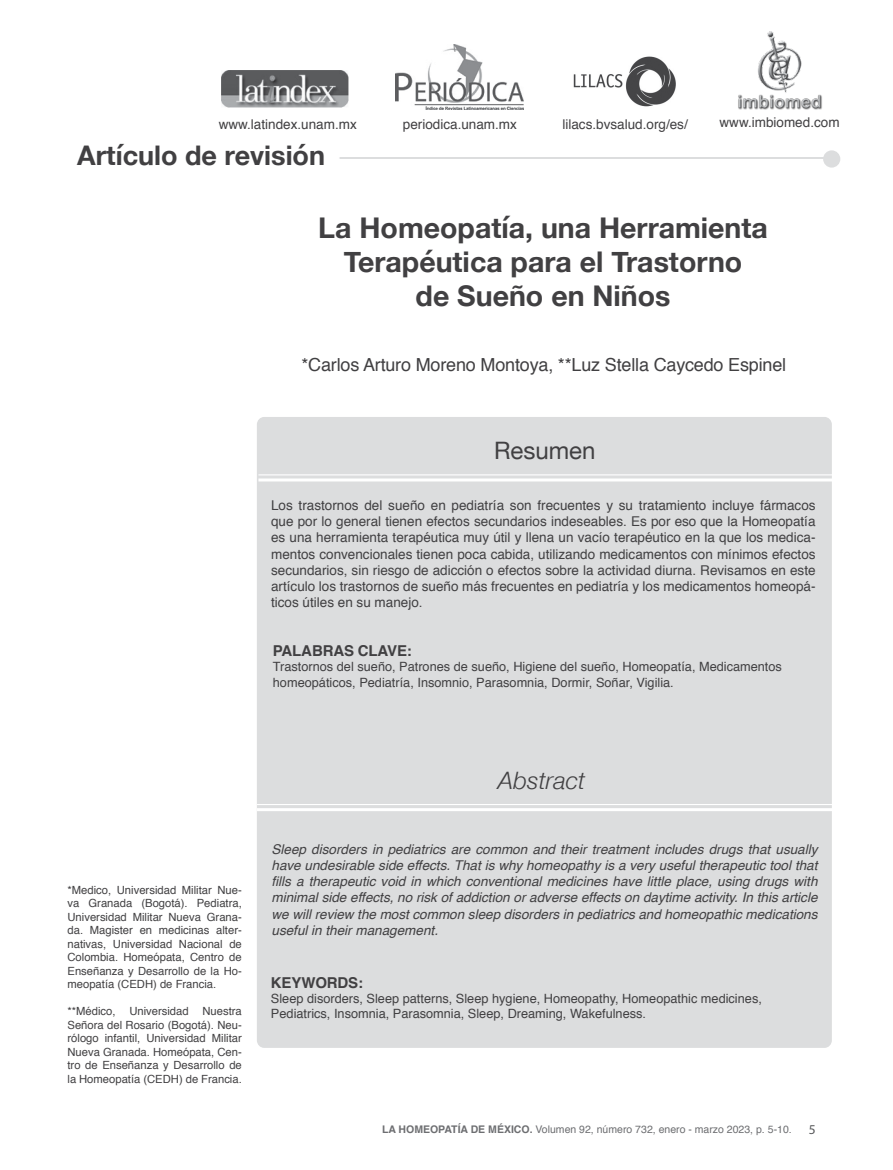
<style>
.page{position:relative;width:893px;height:1170px;background:#fff}
.page>*{position:absolute;margin:0;border:0;box-sizing:border-box;transform-origin:0 0}
.t1{font:700 28.5px/34.2px "Helvetica Neue";color:#414042;text-align:center}
.t2{font:700 27px "Helvetica Neue";color:#414042}
.t3{font:italic 24px "Helvetica Neue";color:#414042}
.t4{font:24px "Helvetica Neue";color:#414042}
.t5{font:18px "Helvetica";letter-spacing:-.01em;color:#414042}
.t6{font:700 15px "Helvetica";letter-spacing:-.01em;color:#414042}
.t7{font:13.5px/16.2px "Helvetica";color:#414042;text-align:justify}
.t8{font:italic 13.5px/16.2px "Helvetica";color:#414042;text-align:justify}
.t9{font:13.5px "Myriad Pro";color:#58595b}
.t10{font:12.75px/15.3px "Helvetica";color:#414042}
.t11{font:11.25px/13.5px "Helvetica";color:#414042;text-align:justify}
.t12{font:10.5px "Helvetica";color:#6d6e71}
.s1{font-weight:700}
</style>
<div class="page">
<div style="left:257px;top:417px;width:575px;height:630px;background:#dcddde;border-radius:7px"></div>
<hr style="left:258px;top:478px;width:576px;height:3px;background:#fff">
<hr style="left:258px;top:474px;width:576px;height:1px;background:#fff">
<hr style="left:329px;top:158px;width:497px;height:1px;background:#dcddde">
<div style="left:823px;top:150px;width:17px;height:18px;background:#dcddde;border-radius:50%"></div>
<div style="left:325px;top:147px;width:15px;height:19px;background:#fff"></div>
<img style="left:221px;top:70px;width:128px;height:38px">
<img style="left:396px;top:45px;width:128px;height:64px">
<img style="left:573px;top:56px;width:103px;height:51px">
<img style="left:738px;top:31px;width:84px;height:79px">
<hr style="left:257px;top:808px;width:575px;height:3px;background:#fff">
<hr style="left:257px;top:803px;width:575px;height:2px;background:#fff">
<p class="t7" style="left:219px;top:116px;width:140px">www.latindex.unam.mx</p>
<p class="t7" style="left:403px;top:116px;width:116px">periodica.unam.mx</p>
<p class="t7" style="left:562px;top:116px;width:127px">lilacs.bvsalud.org/es/</p>
<p class="t7" style="left:719px;top:115px;width:122px">www.imbiomed.com</p>
<h2 class="t2" style="left:77px;top:135px;width:249px">Artículo de revisión</h2>
<h1 class="t1" style="left:318px;top:211px;width:451px">La Homeopatía, una Herramienta<br>Terapéutica para el Trastorno<br>de Sueño en Niños</h1>
<h3 class="t5" style="left:301px;top:351px;width:486px">*Carlos Arturo Moreno Montoya, **Luz Stella Caycedo Espinel</h3>
<h3 class="t4" style="left:494px;top:433px;width:103px">Resumen</h3>
<p class="t7" style="left:271px;top:497px;width:546px">Los trastornos del sueño en pediatría son frecuentes y su tratamiento incluye fármacos que por lo general tienen efectos secundarios indeseables. Es por eso que la Homeopatía es una herramienta terapéutica muy útil y llena un vacío terapéutico en la que los medica&shy;mentos convencionales tienen poca cabida, utilizando medicamentos con mínimos efectos secundarios, sin riesgo de adicción o efectos sobre la actividad diurna. Revisamos en este artículo los trastornos de sueño más frecuentes en pediatría y los medicamentos homeopá&shy;ticos útiles en su manejo.</p>
<p class="t6" style="left:273px;top:638px;width:141px">PALABRAS CLAVE:</p>
<p class="t10" style="left:273px;top:659px;width:511px">Trastornos del sueño, Patrones de sueño, Higiene del sueño, Homeopatía, Medicamentos homeopáticos, Pediatría, Insomnio, Parasomnia, Dormir, Soñar, Vigilia.</p>
<p class="t11" style="left:68px;top:883px;width:176px">*Medico, Universidad Militar Nue&shy;va Granada (Bogotá). Pediatra, Universidad Militar Nueva Grana&shy;da. Magister en medicinas alter&shy;nativas, Universidad Nacional de Colombia. Homeópata, Centro de Enseñanza y Desarrollo de la Ho&shy;meopatía (CEDH) de Francia.</p>
<p class="t11" style="left:68px;top:1004px;width:176px">**Médico, Universidad Nuestra Señora del Rosario (Bogotá). Neu&shy;rólogo infantil, Universidad Militar Nueva Granada. Homeópata, Cen&shy;tro de Enseñanza y Desarrollo de la Homeopatía (CEDH) de Francia.</p>
<h3 class="t3" style="left:498px;top:765px;width:89px">Abstract</h3>
<p class="t8" style="left:271px;top:841px;width:548px">Sleep disorders in pediatrics are common and their treatment includes drugs that usually have undesirable side effects. That is why homeopathy is a very useful therapeutic tool that fills a therapeutic void in which conventional medicines have little place, using drugs with minimal side effects, no risk of addiction or adverse effects on daytime activity. In this article we will review the most common sleep disorders in pediatrics and homeopathic medications useful in their management.</p>
<p class="t6" style="left:271px;top:970px;width:94px">KEYWORDS:</p>
<p class="t10" style="left:271px;top:991px;width:492px">Sleep disorders, Sleep patterns, Sleep hygiene, Homeopathy, Homeopathic medicines,<br>Pediatrics, Insomnia, Parasomnia, Sleep, Dreaming, Wakefulness.</p>
<p class="t12" style="left:382px;top:1120px;width:411px"><span class="s1">LA HOMEOPATÍA DE MÉXICO.</span> Volumen 92, número 732, enero - marzo 2023, p. 5-10.</p>
<p class="t9" style="left:809px;top:1120px;width:8px">5</p>
</div>
